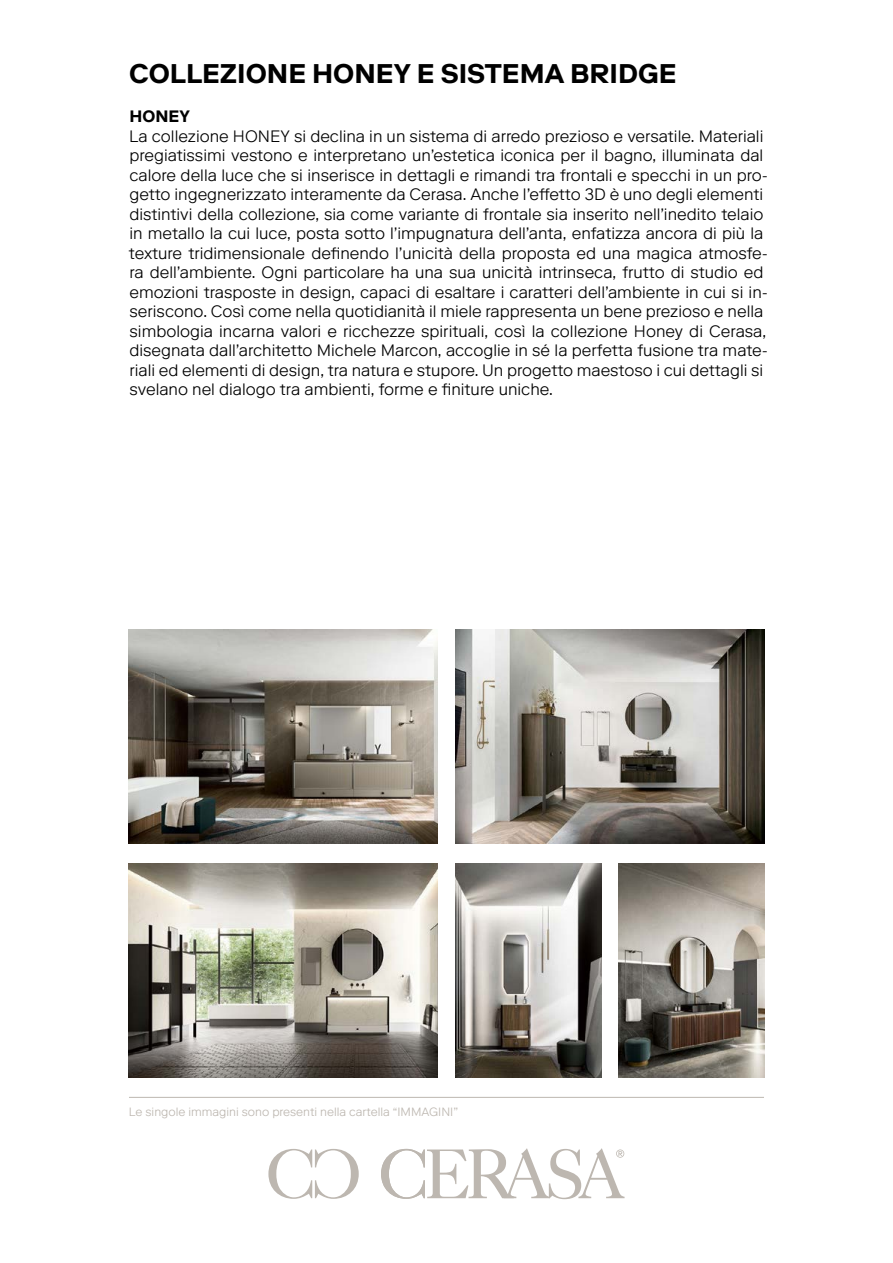
<style>
.page{position:relative;width:893px;height:1263px;background:#fff}
.page>*{position:absolute;margin:0;border:0;box-sizing:border-box;transform-origin:0 0}
.t1{font:700 27px "Riforma";color:#000}
.t2{font:300 16.5px/19.5px "Riforma";color:#000}
.t3{font:700 16.5px "Riforma";color:#000}
.t4{font:300 12px "Riforma";color:#bdb7b0}
</style>
<div class="page">
<svg style="left:381px;top:1148px;width:243px;height:51px"></svg>
<svg style="left:268px;top:1149px;width:91px;height:50px"></svg>
<hr style="left:129px;top:1097px;width:635px;height:1px;background:#bdb7b0">
<img style="left:455px;top:863px;width:146px;height:215px">
<img style="left:618px;top:863px;width:146px;height:215px">
<img style="left:129px;top:863px;width:309px;height:215px">
<img style="left:129px;top:629px;width:309px;height:215px">
<img style="left:455px;top:629px;width:309px;height:215px">
<h1 class="t1" style="left:129px;top:56px;width:549px">COLLEZIONE HONEY E SISTEMA BRIDGE</h1>
<p class="t3" style="left:130px;top:106px;width:62px">HONEY</p>
<p class="t2" style="left:129px;top:126px;width:641px">La collezione HONEY si declina in un sistema di arredo prezioso e versatile. Materiali pregiatissimi vestono e interpretano un’estetica iconica per il bagno, illuminata dal calore della luce che si inserisce in dettagli e rimandi tra frontali e specchi in un pro&shy;getto ingegnerizzato interamente da Cerasa. Anche l’effetto 3D è uno degli elementi distintivi della collezione, sia come variante di frontale sia inserito nell’inedito telaio in metallo la cui luce, posta sotto l’impugnatura dell’anta, enfatizza ancora di più la texture tridimensionale definendo l’unicità della proposta ed una magica atmosfe&shy;ra dell’ambiente. Ogni particolare ha una sua unicità intrinseca, frutto di studio ed emozioni trasposte in design, capaci di esaltare i caratteri dell’ambiente in cui si in&shy;seriscono. Così come nella quotidianità il miele rappresenta un bene prezioso e nella simbologia incarna valori e ricchezze spirituali, così la collezione Honey di Cerasa, disegnata dall’architetto Michele Marcon, accoglie in sé la perfetta fusione tra mate&shy;riali ed elementi di design, tra natura e stupore. Un progetto maestoso i cui dettagli si svelano nel dialogo tra ambienti, forme e finiture uniche.</p>
<p class="t4" style="left:129px;top:1104px;width:331px">Le singole immagini sono presenti nella cartella “IMMAGINI”</p>
</div>
